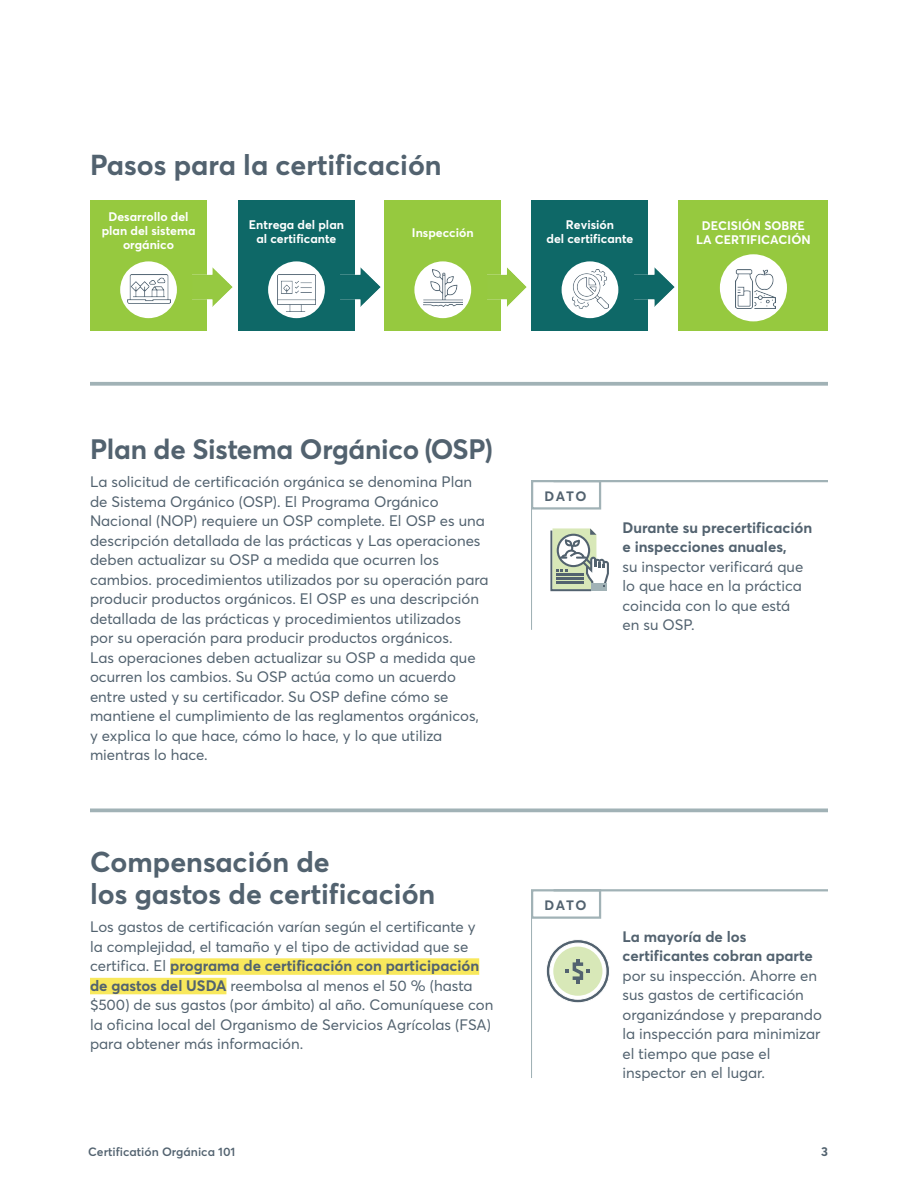
<style>
.page{position:relative;width:918px;height:1188px;background:#fff}
.page>*{position:absolute;margin:0;border:0;box-sizing:border-box;transform-origin:0 0}
.t1{font:700 28.5px/31.5px "Averta PE";color:#52626f}
.t2{font:700 27.75px "Averta PE";letter-spacing:-.01em;color:#52626f}
.t3{font:15px/19.5px "Averta PE";color:#52626f}
.t4{font:700 15px/19.5px "Averta PE";color:#52626f}
.t5{font:700 13.5px "Averta PE";letter-spacing:.095em;color:#52626f}
.t6{font:700 12.75px "Averta PE";color:#52626f}
.t7{font:700 12.3px/14.1px "Averta PE";color:#fff;text-align:center}
.t8{font:600 12px "Averta PE";color:#52626f}
.s1{font-weight:700}
</style>
<div class="page">
<svg style="left:90px;top:382px;width:738px;height:4px;background:#a9b8bc"></svg>
<div style="left:90px;top:200px;width:117px;height:131px;background:#96c93f"></div>
<div style="left:238px;top:200px;width:117px;height:131px;background:#0e6867"></div>
<div style="left:384px;top:200px;width:117px;height:131px;background:#96c93f"></div>
<div style="left:532px;top:200px;width:116px;height:131px;background:#0e6867"></div>
<div style="left:679px;top:200px;width:149px;height:131px;background:#96c93f"></div>
<img style="left:193px;top:267px;width:39px;height:39px">
<img style="left:487px;top:267px;width:40px;height:39px">
<div style="left:120px;top:261px;width:57px;height:57px;background:#fff;border-radius:50%"></div>
<img style="left:341px;top:267px;width:39px;height:39px">
<img style="left:635px;top:267px;width:39px;height:39px">
<div style="left:268px;top:261px;width:57px;height:57px;background:#fff;border-radius:50%"></div>
<div style="left:414px;top:261px;width:57px;height:57px;background:#fff;border-radius:50%"></div>
<div style="left:562px;top:261px;width:56px;height:57px;background:#fff;border-radius:50%"></div>
<div style="left:720px;top:254px;width:67px;height:67px;background:#fff;border-radius:50%"></div>
<img style="left:277px;top:274px;width:38px;height:38px">
<img style="left:127px;top:275px;width:43px;height:28px">
<img style="left:424px;top:270px;width:38px;height:37px">
<img style="left:572px;top:269px;width:36px;height:40px">
<img style="left:736px;top:269px;width:39px;height:40px">
<div style="left:170px;top:958px;width:309px;height:17px;background:#f8e85c"></div>
<div style="left:90px;top:978px;width:136px;height:16px;background:#f8e85c"></div>
<hr style="left:531px;top:890px;width:1px;height:188px;background:#a1b2b6">
<hr style="left:554px;top:889px;width:274px;height:2px;background:#a1b2b6">
<div style="left:531px;top:889px;width:70px;height:30px;border:2px solid #a1b2b6"></div>
<svg style="left:546px;top:939px;width:64px;height:64px"></svg>
<svg style="left:90px;top:808px;width:738px;height:4px;background:#acbbbf"></svg>
<hr style="left:531px;top:481px;width:1px;height:149px;background:#a1b2b6">
<hr style="left:554px;top:480px;width:274px;height:2px;background:#a1b2b6">
<div style="left:531px;top:480px;width:70px;height:30px;border:2px solid #a1b2b6"></div>
<svg style="left:550px;top:528px;width:59px;height:63px"></svg>
<h1 class="t1" style="left:90px;top:148px;width:353px">Pasos para la certificación</h1>
<p class="t7" style="left:102px;top:209px;width:95px">Desarrollo del plan del sistema orgánico</p>
<p class="t7" style="left:249px;top:217px;width:97px">Entrega del plan al certificante</p>
<p class="t7" style="left:412px;top:225px;width:63px">Inspección</p>
<p class="t7" style="left:547px;top:217px;width:88px">Revisión<br>del certificante</p>
<p class="t7" style="left:696px;top:218px;width:116px">DECISIÓN SOBRE<br>LA CERTIFICACIÓN</p>
<h2 class="t2" style="left:90px;top:430px;width:405px">Plan de Sistema Orgánico (OSP)</h2>
<p class="t3" style="left:90px;top:472px;width:400px">La solicitud de certificación orgánica se denomina Plan de Sistema Orgánico (OSP). El Programa Orgánico Nacional (NOP) requiere un OSP complete. El OSP es una descripción detallada de las prácticas y Las operaciones deben actualizar su OSP a medida que ocurren los cambios. procedimientos utilizados por su operación para producir productos orgánicos. El OSP es una descripción detallada de las prácticas y procedimientos utilizados<br>por su operación para producir productos orgánicos.<br>Las operaciones deben actualizar su OSP a medida que ocurren los cambios. Su OSP actúa como un acuerdo entre usted y su certificador. Su OSP define cómo se mantiene el cumplimiento de las reglamentos orgánicos, y explica lo que hace, cómo lo hace, y lo que utiliza mientras lo hace.</p>
<p class="t5" style="left:545px;top:487px;width:43px">DATO</p>
<p class="t4" style="left:622px;top:517px;width:191px">Durante su precertificación e inspecciones anuales,</p>
<p class="t3" style="left:622px;top:556px;width:182px">su inspector verificará que lo que hace en la práctica coincida con lo que está en su OSP.</p>
<h1 class="t1" style="left:90px;top:845px;width:347px">Compensación de<br>los gastos de certificación</h1>
<p class="t3" style="left:90px;top:916px;width:405px">Los gastos de certificación varían según el certificante y<br>la complejidad, el tamaño y el tipo de actividad que se certifica. El <span class="s1">programa de certificación con participación de gastos del USDA</span> reembolsa al menos el 50 % (hasta $500) de sus gastos (por ámbito) al año. Comuníquese con la oficina local del Organismo de Servicios Agrícolas (FSA) para obtener más información.</p>
<p class="t4" style="left:622px;top:926px;width:192px">La mayoría de los certificantes cobran aparte</p>
<p class="t5" style="left:545px;top:896px;width:43px">DATO</p>
<p class="t3" style="left:622px;top:965px;width:201px">por su inspección. Ahorre en sus gastos de certificación organizándose y preparando la inspección para minimizar el tiempo que pase el inspector en el lugar.</p>
<p class="t8" style="left:88px;top:1144px;width:149px">Certificatión Orgánica 101</p>
<p class="t6" style="left:821px;top:1143px;width:8px">3</p>
</div>
